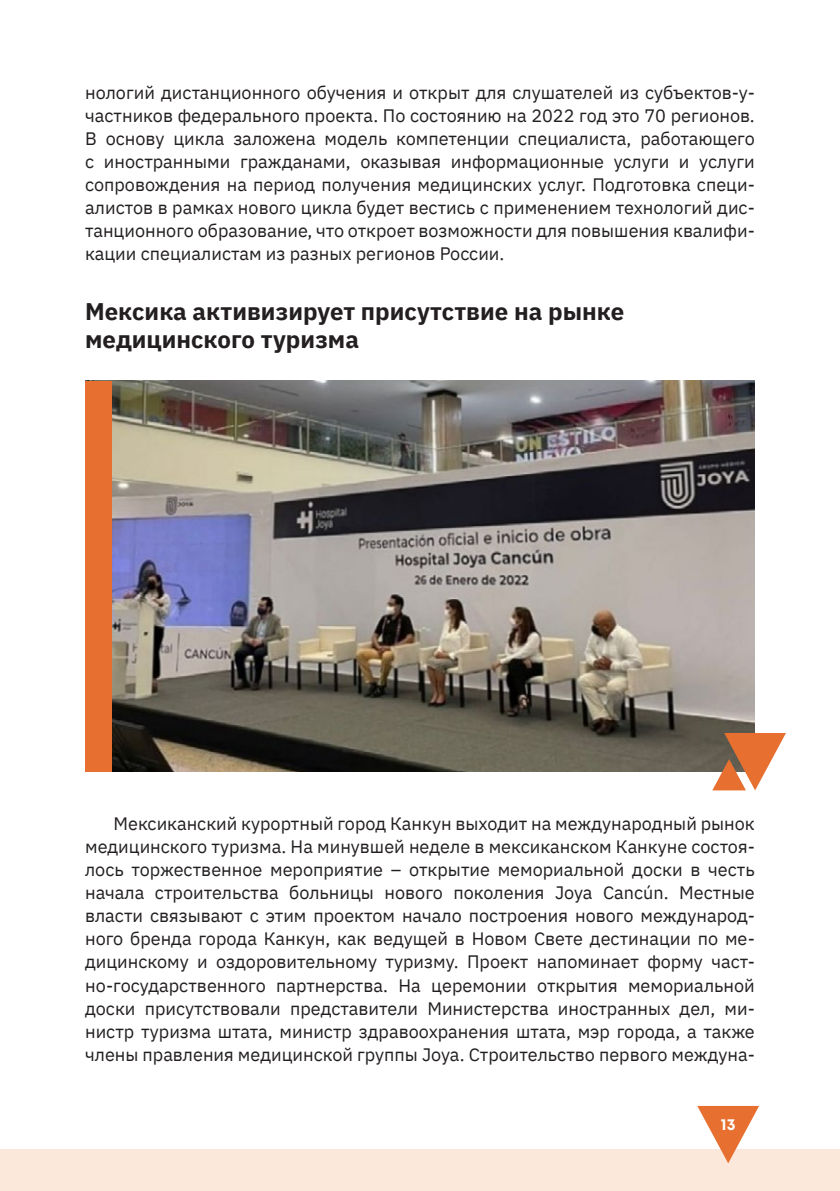
<style>
.page{position:relative;width:840px;height:1191px;background:#fff}
.page>*{position:absolute;margin:0;border:0;box-sizing:border-box;transform-origin:0 0}
.подзаг{font:700 24px/28px "IBM Plex Sans";color:#231f20}
.набор{font:18px/23px "IBM Plex Sans";color:#231f20;text-align:justify}
.t1{font:700 16px "Mont";color:#fff}
</style>
<div class="page">
<div style="left:0;top:1149px;width:839px;height:42px;background:#fce8da"></div>
<svg style="left:697px;top:1106px;width:61px;height:57px"></svg>
<img style="left:112px;top:381px;width:642px;height:390px">
<svg style="left:711px;top:733px;width:74px;height:57px"></svg>
<div style="left:85px;top:381px;width:27px;height:390px;background:#e77030"></div>
<p class="набор" style="left:85px;top:80px;width:670px">нологий дистанционного обучения и открыт для слушателей из субъектов-у&shy;частников федерального проекта. По состоянию на 2022 год это 70 регионов.<br>В основу цикла заложена модель компетенции специалиста, работающего с иностранными гражданами, оказывая информационные услуги и услуги сопровождения на период получения медицинских услуг. Подготовка специ&shy;алистов в рамках нового цикла будет вестись с применением технологий дис&shy;танционного образование, что откроет возможности для повышения квалифи&shy;кации специалистам из разных регионов России.</p>
<p class="подзаг" style="left:85px;top:296px;width:540px">Мексика активизирует присутствие на рынке медицинского туризма</p>
<p class="набор" style="left:85px;top:811px;width:670px;text-indent:28px">Мексиканский курортный город Канкун выходит на международный рынок медицинского туризма. На минувшей неделе в мексиканском Канкуне состоя&shy;лось торжественное мероприятие – открытие мемориальной доски в честь начала строительства больницы нового поколения Joya Cancún. Местные власти связывают с этим проектом начало построения нового международ&shy;ного бренда города Канкун, как ведущей в Новом Свете дестинации по ме&shy;дицинскому и оздоровительному туризму. Проект напоминает форму част&shy;но-государственного партнерства. На церемонии открытия мемориальной доски присутствовали представители Министерства иностранных дел, ми&shy;нистр туризма штата, министр здравоохранения штата, мэр города, а также члены правления медицинской группы Joya. Строительство первого междуна-</p>
<p class="t1" style="left:720px;top:1114px;width:16px">13</p>
</div>
